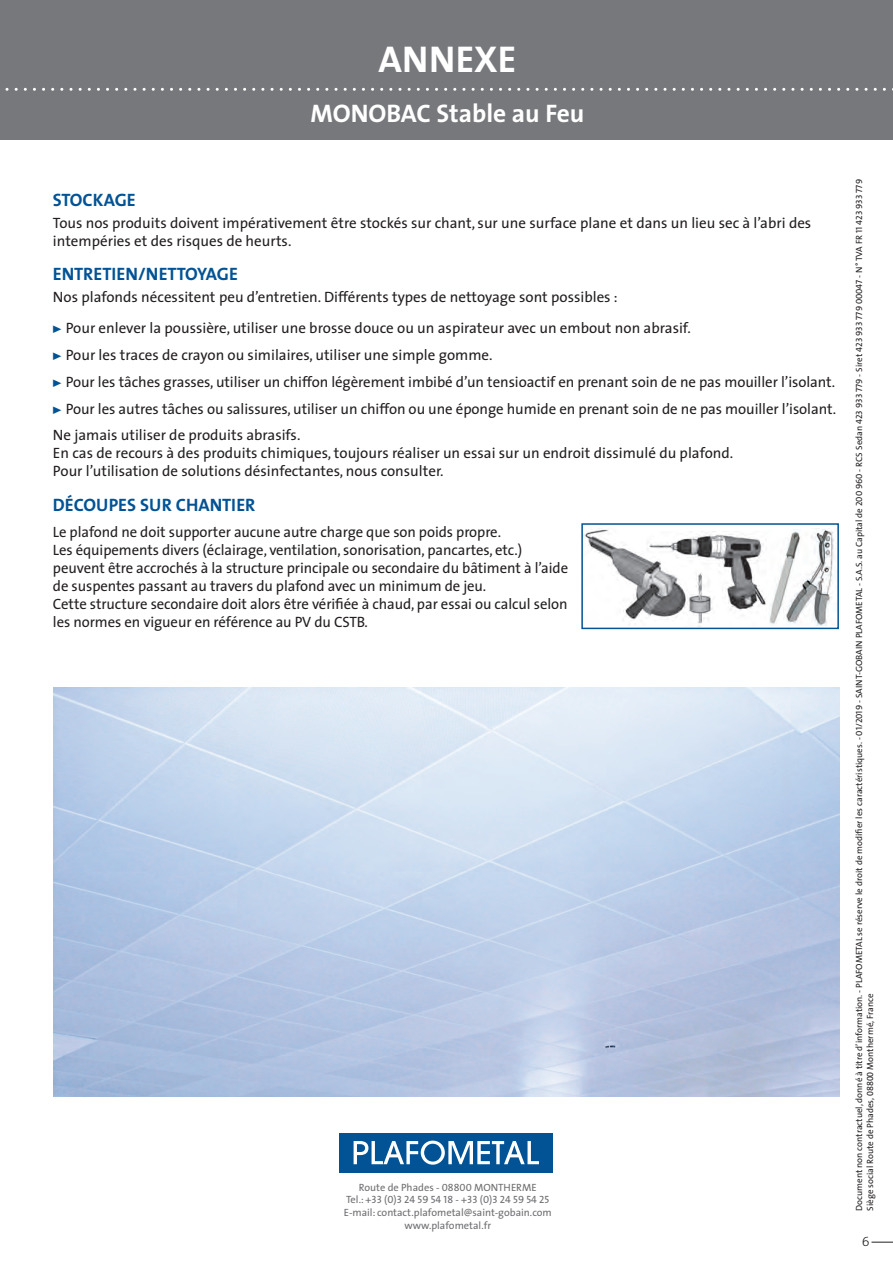
<style>
.page{position:relative;width:893px;height:1263px;background:#fff}
.page>*{position:absolute;margin:0;border:0;box-sizing:border-box;transform-origin:0 0}
.t1{font:700 37.5px "The Sans";color:#fff}
.t2{font:700 25.5px "The Sans";color:#fff}
.t3{font:18px "The Sans Bold Caps";color:#015396}
.t4{font:15px/18px "The Sans";letter-spacing:-.005em;color:#231f20}
.t5{font:13.5px "The Sans Light Caps";color:#231f20}
.t6{font:10.5px/12.6px "The Sans";color:#6c6d70;text-align:center}
.t7{font:10.5px "The Sans Caps";color:#6c6d70}
.t8{font:9px/10.8px "The Sans";color:#231f20}
.s1{font-family:"Fleches Left Right";color:#015396}
.s2{font-family:"The Sans Caps"}
.s3{font-family:"The Sans"}
.s4{font-family:"The Sans Expert"}
</style>
<div class="page">
<div style="left:0;top:0;width:893px;height:140px;background:#76787b"></div>
<svg style="left:5px;top:88px;width:888px;height:3px"></svg>
<svg style="left:871px;top:1242px;width:22px;height:1px"></svg>
<img style="left:53px;top:688px;width:787px;height:408px">
<img style="left:801px;top:529px;width:33px;height:97px">
<img style="left:688px;top:531px;width:78px;height:95px">
<img style="left:766px;top:529px;width:35px;height:96px">
<img style="left:584px;top:529px;width:104px;height:92px">
<div style="left:581px;top:523px;width:258px;height:106px;border:2px solid #015396"></div>
<div style="left:340px;top:1133px;width:213px;height:39px;background:#015396"></div>
<svg style="left:354px;top:1140px;width:185px;height:25px"></svg>
<h1 class="t1" style="left:379px;top:28px;width:139px">ANNEXE</h1>
<h2 class="t2" style="left:310px;top:92px;width:275px">MONOBAC Stable au Feu</h2>
<p class="t3" style="left:53px;top:184px;width:84px">STOCKAGE</p>
<p class="t4" style="left:53px;top:213px;width:760px">Tous nos produits doivent impérativement être stockés sur chant, sur une surface plane et dans un lieu sec à l’abri des intempéries et des risques de heurts.</p>
<p class="t3" style="left:53px;top:259px;width:186px">ENTRETIEN/NETTOYAGE</p>
<p class="t4" style="left:53px;top:281px;width:639px;line-height:31px">Nos plafonds nécessitent peu d’entretien. Différents types de nettoyage sont possibles :<br><span class="s1">!</span> Pour enlever la poussière, utiliser une brosse douce ou un aspirateur avec un embout non abrasif.</p>
<p class="t4" style="left:53px;top:341px;width:785px;line-height:26.7px"><span class="s1">!</span> Pour les traces de crayon ou similaires, utiliser une simple gomme.<br><span class="s1">!</span> Pour les tâches grasses, utiliser un chiffon légèrement imbibé d’un tensioactif en prenant soin de ne pas mouiller l’isolant. <span class="s1">!</span> Pour les autres tâches ou salissures, utiliser un chiffon ou une éponge humide en prenant soin de ne pas mouiller l’isolant.<br>Ne jamais utiliser de produits abrasifs.</p>
<p class="t4" style="left:53px;top:444px;width:682px">En cas de recours à des produits chimiques, toujours réaliser un essai sur un endroit dissimulé du plafond.<br>Pour l’utilisation de solutions désinfectantes, nous consulter.</p>
<p class="t3" style="left:53px;top:489px;width:204px">DÉCOUPES SUR CHANTIER</p>
<p class="t4" style="left:53px;top:522px;width:517px">Le plafond ne doit supporter aucune autre charge que son poids propre.<br>Les équipements divers (éclairage, ventilation, sonorisation, pancartes, etc.) peuvent être accrochés à la structure principale ou secondaire du bâtiment à l’aide de suspentes passant au travers du plafond avec un minimum de jeu.<br>Cette structure secondaire doit alors être vérifiée à chaud, par essai ou calcul selon les normes en vigueur en référence au PV du CSTB.</p>
<p class="t6" style="left:359px;top:1180px;width:179px">Route de Phades - <span class="s2">08800</span> MONTHERME</p>
<p class="t7" style="left:346px;top:1191px;width:205px"><span class="s3">Tel.: +</span>33 (0)3 24 59 54 18 <span class="s3">- +</span>33 (0)3 24 59 54 25</p>
<p class="t6" style="left:344px;top:1206px;width:209px">E-mail: contact.plafometal@saint-gobain.com www.plafometal.fr</p>
<p class="t8" style="left:853px;top:1211px;width:1033px;rotate:-90deg">Document non contractuel, donné à titre d’information. - PLAFOMETAL se réserve le droit de modifier les caractéristiques. - <span class="s2">01/2019</span> - SAINT-GOBAIN PLAFOMETAL - S.A.S. au Capital de <span class="s2">200 960</span> - RCS Sedan <span class="s2">423 933 779</span> - Siret <span class="s2">423 933 779 00047</span> - N° TVA FR <span class="s2">11 423 933 779<br></span>Siège social Route de Phades, <span class="s4">08800</span> Monthermé, France</p>
<p class="t5" style="left:862px;top:1230px;width:9px">6</p>
</div>
